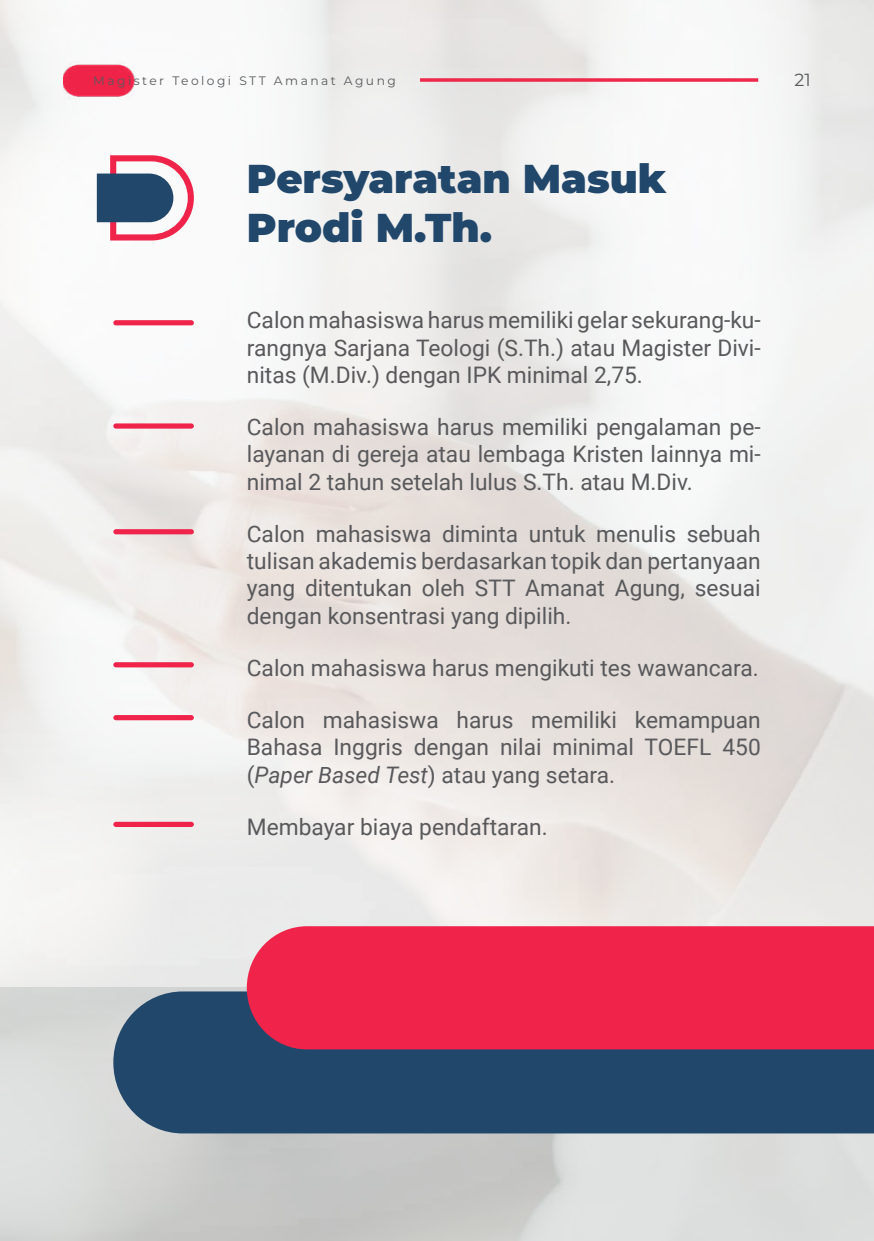
<style>
.page{position:relative;width:874px;height:1241px;background:#fff}
.page>*{position:absolute;margin:0;border:0;box-sizing:border-box;transform-origin:0 0}
.t1{font:900 40.25px/48.3px "Montserrat";color:#21476b}
.t2{font:22.75px/27.3px "Roboto";color:#59595c;text-align:justify}
.t3{font:17.5px "Montserrat";color:#58595b}
.t4{font:12.25px "Montserrat";letter-spacing:.2em;color:#58595b}
.s1{font-style:italic}
</style>
<div class="page">
<img style="left:0;top:0;width:873px;height:1240px">
<svg style="left:420px;top:78px;width:337px;height:4px"></svg>
<img style="left:63px;top:61px;width:71px;height:39px">
<img style="left:0;top:50px;width:25px;height:1190px">
<svg style="left:97px;top:155px;width:97px;height:85px"></svg>
<div style="left:113px;top:320px;width:81px;height:5px;background:#f0244a;border-radius:3px"></div>
<div style="left:113px;top:423px;width:81px;height:5px;background:#f0244a;border-radius:3px"></div>
<div style="left:113px;top:529px;width:81px;height:5px;background:#f0244a;border-radius:3px"></div>
<div style="left:113px;top:662px;width:81px;height:5px;background:#f0244a;border-radius:3px"></div>
<div style="left:113px;top:715px;width:81px;height:5px;background:#f0244a;border-radius:3px"></div>
<div style="left:113px;top:821px;width:81px;height:5px;background:#f0244a;border-radius:3px"></div>
<div style="left:113px;top:991px;width:760px;height:142px;background:#21476b"></div>
<div style="left:247px;top:926px;width:626px;height:123px;background:#f0244a"></div>
<p class="t4" style="left:93px;top:72px;width:304px">Magister Teologi STT Amanat Agung</p>
<p class="t3" style="left:794px;top:67px;width:18px">21</p>
<h1 class="t1" style="left:247px;top:152px;width:421px">Persyaratan Masuk<br>Prodi M.Th.</h1>
<p class="t2" style="left:247px;top:305px;width:515px">Calon mahasiswa harus memiliki gelar sekurang-ku&shy;rangnya Sarjana Teologi (S.Th.) atau Magister Divi&shy;nitas (M.Div.) dengan IPK minimal 2,75.</p>
<p class="t2" style="left:247px;top:412px;width:515px">Calon mahasiswa harus memiliki pengalaman pe&shy;layanan di gereja atau lembaga Kristen lainnya mi&shy;nimal 2 tahun setelah lulus S.Th. atau M.Div.</p>
<p class="t2" style="left:247px;top:519px;width:515px">Calon mahasiswa diminta untuk menulis sebuah tulisan akademis berdasarkan topik dan pertanyaan yang ditentukan oleh STT Amanat Agung, sesuai dengan konsentrasi yang dipilih.</p>
<p class="t2" style="left:247px;top:653px;width:513px">Calon mahasiswa harus mengikuti tes wawancara.</p>
<p class="t2" style="left:247px;top:705px;width:515px">Calon mahasiswa harus memiliki kemampuan Bahasa Inggris dengan nilai minimal TOEFL 450 (<span class="s1">Paper Based Test</span>) atau yang setara.</p>
<p class="t2" style="left:247px;top:812px;width:302px">Membayar biaya pendaftaran.</p>
</div>
